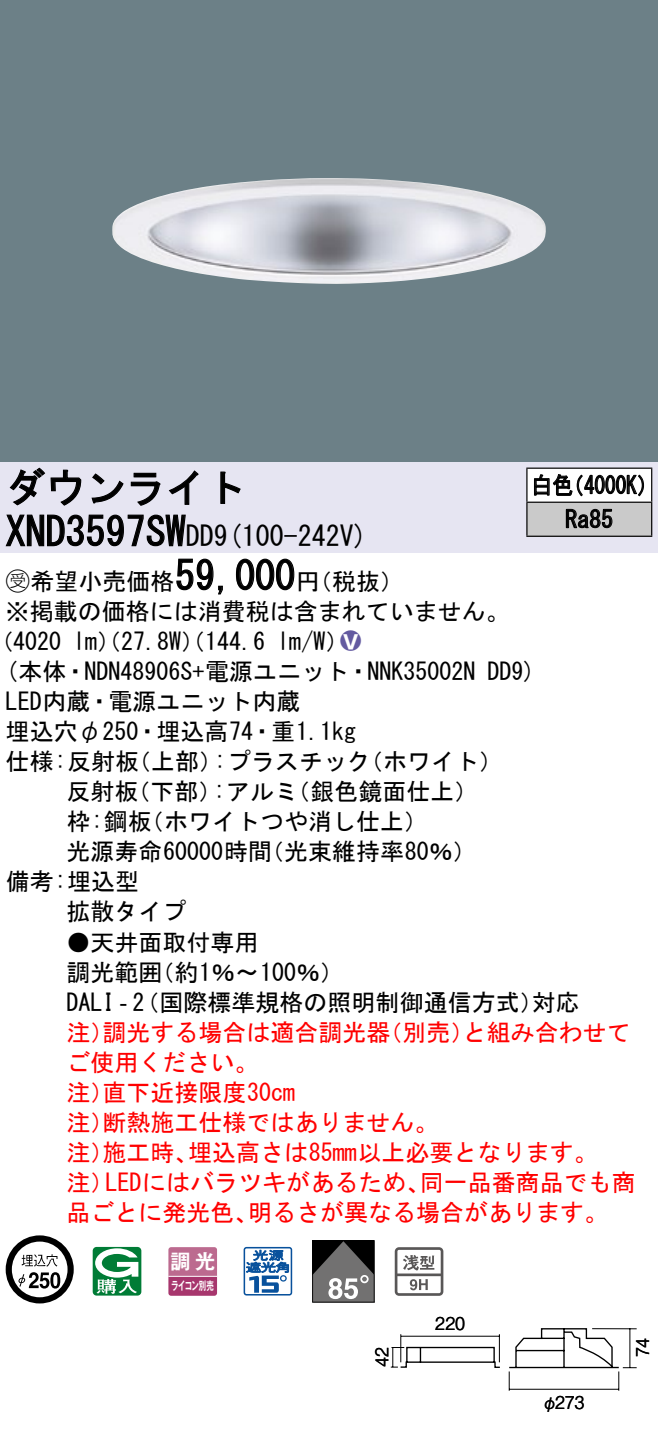
<style>
.page{position:relative;width:658px;height:1439px;background:#fff}
.page>*{position:absolute;margin:0;border:0;box-sizing:border-box;transform-origin:0 0}
.t1{font:40px "MS Gothic";color:#000}
.t2{font:28px "MS Gothic";color:#000}
.t3{font:24px/30.4px "MS Gothic";color:#000}
.t4{font:24px/30px "MS Gothic";color:#f00}
.t5{font:24px/34px "MS Gothic";color:#000;scale:.88 1}
.t6{font:24px "Ford Classification 1";color:#635aa0}
.t7{font:20px "Gothic MB101 Pro De Bold 90 pv RKSJ H";color:#fff}
.t8{font:17.6px "Gothic BBB Pro Medium 90 pv RKSJ H";letter-spacing:-.015em;color:#000;scale:.9 1}
.t9{font:11.6px "Gothic MB101 Pro De Bold 90 pv RKSJ H";letter-spacing:-.05em;color:#fff;scale:.65 1}
.s1{font-size:28px}
.s2{font-family:"Ford Classification 1"}
.s3{color:#fff}
</style>
<div class="page">
<div style="left:0;top:0;width:658px;height:462px;background:#6c8087"></div>
<img style="left:112px;top:178px;width:434px;height:106px">
<div style="left:0;top:462px;width:658px;height:90px;background:#e6e5f2"></div>
<svg style="left:9px;top:467px;width:73px;height:39px"></svg>
<svg style="left:91px;top:473px;width:33px;height:30px"></svg>
<svg style="left:130px;top:472px;width:30px;height:34px"></svg>
<svg style="left:168px;top:470px;width:30px;height:35px"></svg>
<svg style="left:220px;top:471px;width:21px;height:33px"></svg>
<svg style="left:5px;top:514px;width:181px;height:33px"></svg>
<svg style="left:176px;top:558px;width:47px;height:37px"></svg>
<svg style="left:236px;top:558px;width:59px;height:32px"></svg>
<svg style="left:6px;top:1235px;width:68px;height:68px"></svg>
<svg style="left:50px;top:1271px;width:10px;height:17px"></svg>
<svg style="left:93px;top:1246px;width:48px;height:49px"></svg>
<svg style="left:168px;top:1247px;width:49px;height:48px;background:#b65a85"></svg>
<hr style="left:168px;top:1275px;width:49px;height:1px;background:#fff">
<svg style="left:243px;top:1246px;width:49px;height:49px"></svg>
<svg style="left:312px;top:1240px;width:62px;height:62px;background:#5d5c5c"></svg>
<svg style="left:395px;top:1247px;width:48px;height:48px"></svg>
<div style="left:527px;top:468px;width:124px;height:34px;background:#fff"></div>
<div style="left:527px;top:502px;width:124px;height:34px;background:#cacaca"></div>
<hr style="left:526px;top:467px;width:126px;height:2px;background:#000">
<hr style="left:526px;top:468px;width:1px;height:33px;background:#000">
<hr style="left:651px;top:468px;width:1px;height:33px;background:#000">
<hr style="left:526px;top:501px;width:126px;height:2px;background:#000">
<hr style="left:526px;top:502px;width:1px;height:33px;background:#000">
<hr style="left:651px;top:502px;width:1px;height:33px;background:#000">
<hr style="left:526px;top:535px;width:126px;height:2px;background:#000">
<svg style="left:534px;top:474px;width:110px;height:23px"></svg>
<svg style="left:565px;top:508px;width:47px;height:20px"></svg>
<svg style="left:508px;top:1328px;width:128px;height:63px"></svg>
<svg style="left:390px;top:1334px;width:110px;height:34px"></svg>
<h1 class="t1" style="left:6px;top:467px;width:242px">ダウンライト</h1>
<p class="t2" style="left:214px;top:522px;width:155px">(9 100-242 (V</p>
<h1 class="t1" style="left:6px;top:511px;width:210px">XND3597SW<span class="s1">DD</span></h1>
<h1 class="t1" style="left:175px;top:555px;width:121px">59,000</h1>
<p class="t3" style="left:6px;top:566px;width:505px"><span class="s2">B</span>希望小売価格<br>※掲載の価格には消費税は含まれていません。</p>
<p class="t6" style="left:340px;top:629px;width:22px">2<span class="s3">8</span></p>
<p class="t3" style="left:296px;top:566px;width:109px">（円税抜(</p>
<p class="t3" style="left:277px;top:626px;width:73px">l m (W/</p>
<p class="t3" style="left:-11px;top:626px;width:74px">（4020</p>
<p class="t3" style="left:73px;top:626px;width:193px">lm）（27.8 ）（W 144.6</p>
<p class="t5" style="left:565px;top:468px;width:56px;text-indent:-34px">白色<br>Ra85</p>
<p class="t5" style="left:563px;top:468px;width:110px">（4000 (K</p>
<p class="t3" style="left:6px;top:656px;width:471px">(本体・NDN48906 +S 電源ユニット・NNK35002N</p>
<p class="t3" style="left:6px;top:686px;width:296px">LED内蔵・電源ユニット内蔵</p>
<p class="t3" style="left:6px;top:716px;width:352px">埋込穴φ250・埋込高74・重1.1kg</p>
<p class="t3" style="left:359px;top:746px;width:145px">（ホワイト(</p>
<p class="t3" style="left:487px;top:656px;width:50px">DD (9</p>
<p class="t3" style="left:214px;top:746px;width:158px">:プラスチック</p>
<p class="t3" style="left:6px;top:746px;width:135px">仕様:反射板</p>
<p class="t3" style="left:127px;top:746px;width:97px">（上部）</p>
<p class="t3" style="left:66px;top:776px;width:73px">反射板</p>
<p class="t3" style="left:126px;top:776px;width:97px">（下部）</p>
<p class="t3" style="left:213px;top:776px;width:86px">:アルミ</p>
<p class="t3" style="left:286px;top:776px;width:193px">（銀色鏡面仕上(</p>
<p class="t3" style="left:66px;top:806px;width:87px">枠:鋼板</p>
<p class="t3" style="left:140px;top:806px;width:289px">（ホワイトつや消し仕上(</p>
<p class="t3" style="left:66px;top:836px;width:207px">光源寿命60000時間</p>
<p class="t3" style="left:6px;top:866px;width:135px">備考:埋込型</p>
<p class="t3" style="left:66px;top:896px;width:121px">拡散タイプ</p>
<p class="t3" style="left:150px;top:926px;width:195px;text-indent:-84px">●天井面取付専用<br>（約1％〜100％(</p>
<p class="t3" style="left:260px;top:836px;width:218px">（光束維持率80％(</p>
<p class="t3" style="left:66px;top:956px;width:97px">調光範囲</p>
<p class="t3" style="left:66px;top:986px;width:478px">DALI‐（2 国際標準規格の照明制御通信方式）</p>
<p class="t4" style="left:462px;top:1016px;width:169px">と組み合わせて</p>
<p class="t3" style="left:531px;top:986px;width:49px">対応</p>
<p class="t4" style="left:102px;top:1016px;width:289px">調光する場合は適合調光器</p>
<p class="t4" style="left:378px;top:1016px;width:97px">（別売）</p>
<p class="t4" style="left:66px;top:1016px;width:49px">注）</p>
<p class="t4" style="left:66px;top:1046px;width:193px">ご使用ください。</p>
<p class="t4" style="left:102px;top:1076px;width:194px">直下近接限度30cm</p>
<p class="t4" style="left:102px;top:1076px;width:337px;text-indent:-36px">注）<br>断熱施工仕様ではありません。</p>
<p class="t4" style="left:66px;top:1106px;width:49px">注）</p>
<p class="t4" style="left:188px;top:1136px;width:411px">埋込高さは85mm以上必要となります。</p>
<p class="t4" style="left:102px;top:1136px;width:97px">施工時、</p>
<p class="t4" style="left:66px;top:1136px;width:49px">注）</p>
<p class="t4" style="left:66px;top:1166px;width:49px">注）</p>
<p class="t4" style="left:105px;top:1166px;width:326px">LEDにはバラツキがあるため、</p>
<p class="t4" style="left:420px;top:1166px;width:217px">同一品番商品でも商</p>
<p class="t4" style="left:66px;top:1196px;width:193px">品ごとに発光色、</p>
<p class="t4" style="left:248px;top:1196px;width:362px">明るさが異なる場合があります。</p>
<p class="t7" style="left:171px;top:1244px;width:46px">調光</p>
<p class="t9" style="left:171px;top:1275px;width:67px">ライコン別売</p>
<p class="t8" style="left:368px;top:1366px;width:24px;rotate:-90deg">42</p>
<p class="t8" style="left:435px;top:1309px;width:35px">220</p>
<p class="t8" style="left:541px;top:1387px;width:49px">φ273</p>
<p class="t8" style="left:628px;top:1356px;width:23px;rotate:-90deg">74</p>
</div>
